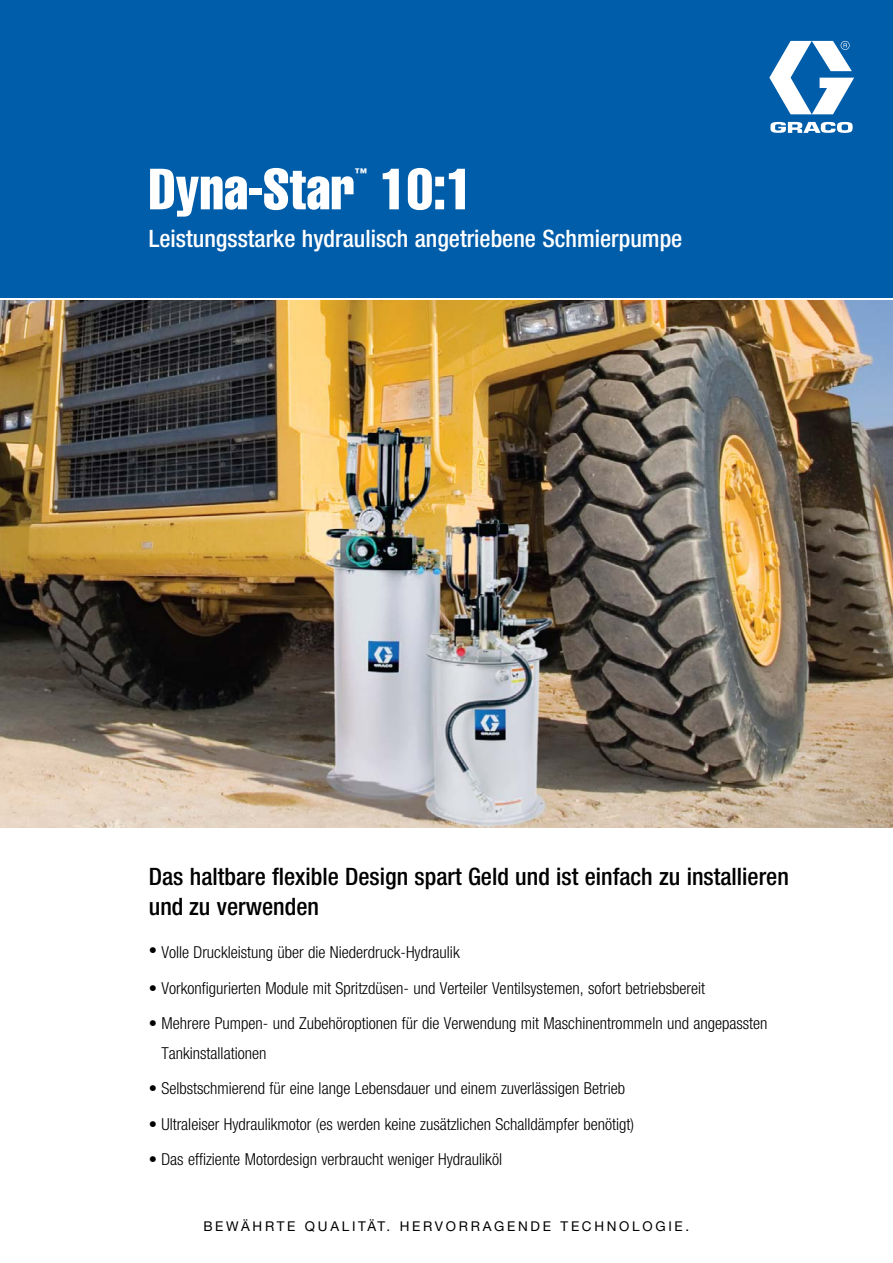
<style>
.page{position:relative;width:893px;height:1263px;background:#fff}
.page>*{position:absolute;margin:0;border:0;box-sizing:border-box;transform-origin:0 0}
.t1{font:57px "Helvetica LT Std Comp";color:#fff}
.t2{font:500 condensed 24px/30px "Helvetica Neue LT Std";color:#000}
.t3{font:500 condensed 24px "Helvetica Neue LT Std";color:#fff}
.t4{font:300 condensed 16.5px/30px "Helvetica Neue LT Std";color:#000}
.t5{font:13.5px "Helvetica Neue LT Std";letter-spacing:.2em;color:#000}
.t6{font:12.15px "Helvetica LT Std Comp";color:#fff}
</style>
<div class="page">
<div style="left:0;top:0;width:893px;height:298px;background:#005daa"></div>
<svg style="left:769px;top:41px;width:85px;height:92px"></svg>
<img style="left:0;top:300px;width:893px;height:528px">
<h1 class="t1" style="left:149px;top:156px;width:325px">Dyna-Star 10:1</h1>
<p class="t6" style="left:355px;top:166px;width:14px">™</p>
<h2 class="t3" style="left:149px;top:229px;width:535px">Leistungsstarke hydraulisch angetriebene Schmierpumpe</h2>
<h2 class="t2" style="left:149px;top:864px;width:642px">Das haltbare flexible Design spart Geld und ist einfach zu installieren und zu verwenden</h2>
<p class="t4" style="left:149px;top:939px;width:312px">• Volle Druckleistung über die Niederdruck-Hydraulik</p>
<p class="t4" style="left:149px;top:974px;width:558px">• Vorkonfigurierten Module mit Spritzdüsen- und Verteiler Ventilsystemen, sofort betriebsbereit</p>
<p class="t4" style="left:161px;top:1010px;width:608px;text-indent:-13px">• Mehrere Pumpen- und Zubehöroptionen für die Verwendung mit Maschinentrommeln und angepassten<br>Tankinstallationen</p>
<p class="t4" style="left:149px;top:1075px;width:478px">• Selbstschmierend für eine lange Lebensdauer und einem zuverlässigen Betrieb</p>
<p class="t4" style="left:149px;top:1111px;width:487px">• Ultraleiser Hydraulikmotor (es werden keine zusätzlichen Schalldämpfer benötigt)</p>
<p class="t4" style="left:149px;top:1146px;width:355px">• Das effiziente Motordesign verbraucht weniger Hydrauliköl</p>
<p class="t5" style="left:203px;top:1218px;width:487px">BEWÄHRTE QUALITÄT. HERVORRAGENDE TECHNOLOGIE.</p>
</div>
